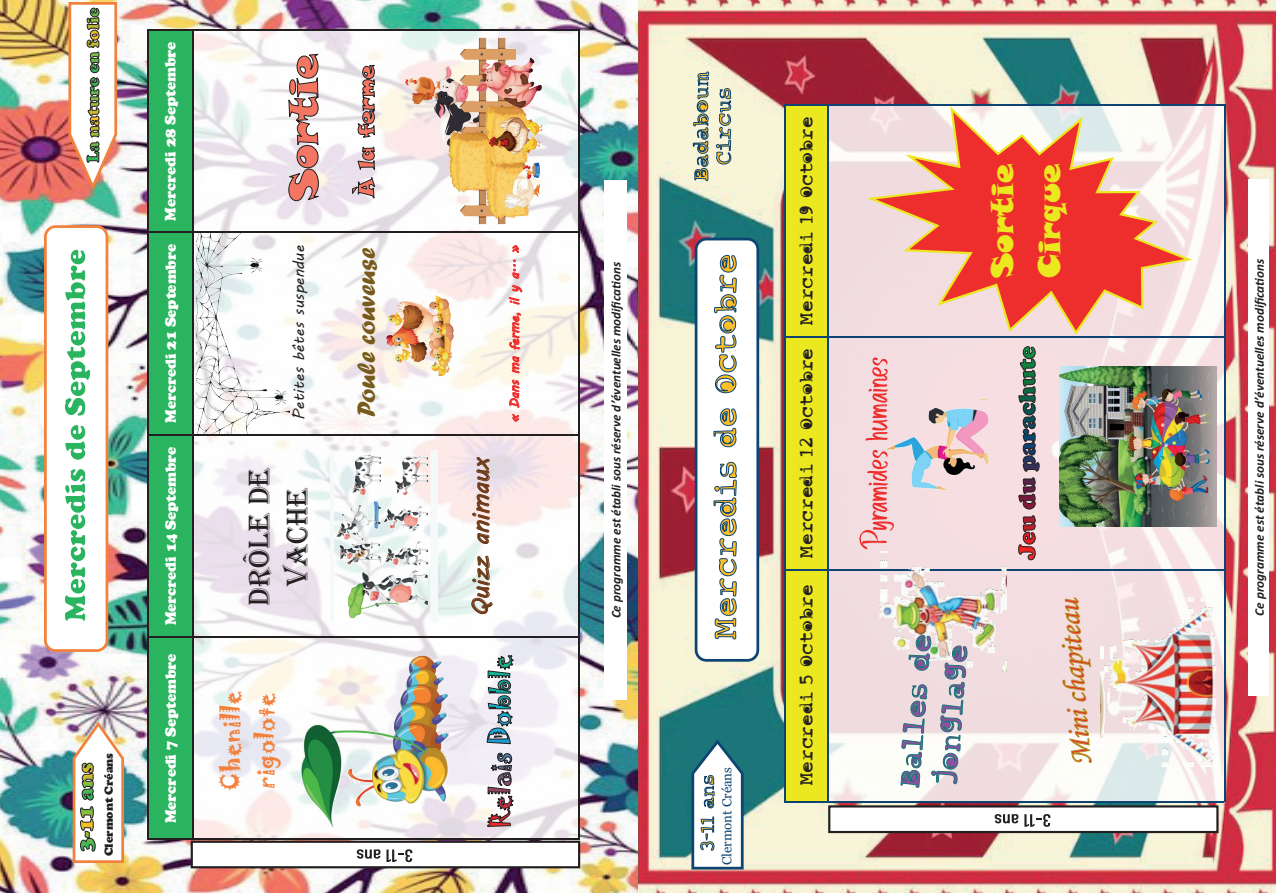
<style>
.page{position:relative;width:1276px;height:893px;background:#fff}
.page>*{position:absolute;margin:0;border:0;box-sizing:border-box;transform-origin:0 0}
.t1{font:30.6px/38.1px "Algerian";color:#231f20;text-align:center}
.t2{font:30.6px/47px "Snap ITC";color:#ece820}
.t3{font:26.25px "Forte";color:#765b1c}
.t4{font:24px/34px "Jokerman";color:#f2813c}
.t5{font:24px "MV Boli";letter-spacing:-.015em;color:#6e3a18}
.t6{font:700 15.45px "Baby Moons";color:#231f20}
.t7{font:900 15.3px "Cooper";letter-spacing:-.005em;color:#fff}
.t8{font:15.3px "MV Boli";letter-spacing:-.005em;color:#231f20}
.t9{font:italic 700 13.2px "Calibri";color:#231f20}
.t10{font:13.2px "Georgia";color:#0d4472}
.t11{font:italic 700 13.05px "Calibri";color:#231f20}
.t12{font:13.05px "MV Boli";letter-spacing:-.02em;color:#ee2d2d}
.t13{font:900 12px "Cooper";color:#231f20}
</style>
<div class="page">
<img style="left:0;top:0;width:1276px;height:893px">
<div style="left:192px;top:842px;width:387px;height:25px;background:#fff"></div>
<div style="left:191px;top:841px;width:389px;height:27px;border:2px solid #231f20"></div>
<svg style="left:357px;top:849px;width:55px;height:13px"></svg>
<img style="left:67px;top:1px;width:52px;height:193px">
<div style="left:44px;top:225px;width:64px;height:427px;background:#fff;border:3px solid #f2813c;border-radius:10px"></div>
<svg style="left:64px;top:249px;width:27px;height:373px"></svg>
<div style="left:604px;top:181px;width:23px;height:519px;background:#fff"></div>
<img style="left:70px;top:719px;width:55px;height:145px">
<div style="left:147px;top:637px;width:46px;height:203px;background:#2bb45f"></div>
<div style="left:147px;top:435px;width:46px;height:202px;background:#2bb45f"></div>
<div style="left:147px;top:232px;width:46px;height:203px;background:#2bb45f"></div>
<div style="left:147px;top:29px;width:46px;height:203px;background:#2bb45f"></div>
<div style="left:193px;top:435px;width:386px;height:202px;background:#fff;opacity:.85"></div>
<div style="left:193px;top:232px;width:386px;height:203px;background:#fff;opacity:.85"></div>
<div style="left:193px;top:29px;width:386px;height:203px;background:#fff;opacity:.85"></div>
<div style="left:193px;top:637px;width:386px;height:203px;background:#fff;opacity:.85"></div>
<hr style="left:147px;top:839px;width:46px;height:1px;background:#231f20">
<hr style="left:148px;top:637px;width:45px;height:1px;background:#231f20">
<hr style="left:148px;top:434px;width:45px;height:1px;background:#231f20">
<hr style="left:148px;top:231px;width:45px;height:2px;background:#231f20">
<hr style="left:147px;top:29px;width:46px;height:2px;background:#231f20">
<hr style="left:194px;top:637px;width:384px;height:1px;background:#231f20">
<hr style="left:194px;top:434px;width:384px;height:1px;background:#231f20">
<hr style="left:194px;top:231px;width:384px;height:2px;background:#231f20">
<hr style="left:193px;top:29px;width:385px;height:2px;background:#231f20">
<hr style="left:193px;top:839px;width:385px;height:1px;background:#231f20">
<hr style="left:147px;top:29px;width:2px;height:811px;background:#231f20">
<hr style="left:193px;top:31px;width:1px;height:808px;background:#231f20">
<hr style="left:578px;top:29px;width:1px;height:811px;background:#231f20">
<img style="left:487px;top:655px;width:26px;height:172px">
<svg style="left:286px;top:53px;width:37px;height:148px"></svg>
<svg style="left:351px;top:64px;width:27px;height:137px"></svg>
<img style="left:298px;top:652px;width:151px;height:177px">
<img style="left:330px;top:451px;width:108px;height:171px">
<img style="left:196px;top:233px;width:94px;height:201px">
<img style="left:385px;top:294px;width:69px;height:82px">
<img style="left:403px;top:36px;width:141px;height:191px">
<div style="left:784px;top:570px;width:43px;height:232px;background:#ece820"></div>
<div style="left:784px;top:337px;width:43px;height:233px;background:#ece820"></div>
<div style="left:784px;top:105px;width:43px;height:232px;background:#ece820"></div>
<div style="left:827px;top:570px;width:398px;height:232px;background:#fff;opacity:.85"></div>
<div style="left:827px;top:337px;width:398px;height:233px;background:#fff;opacity:.85"></div>
<div style="left:827px;top:105px;width:398px;height:232px;background:#fff;opacity:.85"></div>
<hr style="left:784px;top:801px;width:43px;height:1px;background:#0d4472">
<hr style="left:785px;top:569px;width:42px;height:1px;background:#0d4472">
<hr style="left:785px;top:336px;width:42px;height:2px;background:#0d4472">
<hr style="left:784px;top:105px;width:43px;height:1px;background:#0d4472">
<hr style="left:827px;top:801px;width:397px;height:1px;background:#0d4472">
<hr style="left:828px;top:569px;width:396px;height:1px;background:#0d4472">
<hr style="left:828px;top:336px;width:396px;height:2px;background:#0d4472">
<hr style="left:827px;top:105px;width:397px;height:1px;background:#0d4472">
<hr style="left:784px;top:105px;width:1px;height:697px;background:#0d4472">
<hr style="left:827px;top:106px;width:1px;height:695px;background:#0d4472">
<hr style="left:1224px;top:105px;width:1px;height:697px;background:#0d4472">
<div style="left:695px;top:238px;width:64px;height:424px;background:#fff;border:3px solid #0d4472;border-radius:10px"></div>
<svg style="left:713px;top:241px;width:24px;height:399px"></svg>
<svg style="left:689px;top:737px;width:56px;height:134px"></svg>
<svg style="left:1061px;top:597px;width:30px;height:166px;background:#e6c4b0"></svg>
<div style="left:1247px;top:179px;width:21px;height:516px;background:#fff"></div>
<svg style="left:1018px;top:346px;width:22px;height:215px;background:#aa9691"></svg>
<svg style="left:863px;top:103px;width:333px;height:233px;background:#ee9b94"></svg>
<img style="left:852px;top:346px;width:47px;height:203px">
<svg style="left:692px;top:71px;width:17px;height:119px;background:#aeb6a2"></svg>
<svg style="left:715px;top:70px;width:17px;height:118px;background:#cdd0b9"></svg>
<div style="left:829px;top:806px;width:388px;height:26px;background:#fff"></div>
<div style="left:828px;top:805px;width:390px;height:28px;border:2px solid #231f20"></div>
<svg style="left:994px;top:814px;width:56px;height:13px"></svg>
<img style="left:876px;top:552px;width:130px;height:119px">
<img style="left:900px;top:617px;width:67px;height:171px">
<img style="left:1100px;top:598px;width:116px;height:168px">
<img style="left:1059px;top:367px;width:157px;height:159px">
<img style="left:867px;top:399px;width:185px;height:108px">
<p class="t13" style="left:102px;top:856px;width:105px;rotate:-90deg">Clermont Créans</p>
<p class="t7" style="left:161px;top:221px;width:181px;rotate:-90deg">Mercredi 28 Septembre</p>
<p class="t7" style="left:162px;top:423px;width:180px;rotate:-90deg">Mercredi 21 Septembre</p>
<p class="t7" style="left:162px;top:625px;width:180px;rotate:-90deg">Mercredi 14 Septembre</p>
<p class="t7" style="left:162px;top:823px;width:171px;rotate:-90deg">Mercredi 7 Septembre</p>
<p class="t8" style="left:288px;top:420px;width:176px;rotate:-90deg">Petites bêtes suspendue</p>
<h2 class="t3" style="left:351px;top:417px;width:171px;rotate:-90deg">Poule couveuse</h2>
<p class="t12" style="left:505px;top:422px;width:179px;rotate:-90deg">« Dans ma ferme, il y a... »</p>
<h1 class="t1" style="left:241px;top:606px;width:140px;rotate:-90deg">DRÔLE DE<br>VACHE</h1>
<h3 class="t5" style="left:464px;top:616px;width:161px;rotate:-90deg">Quizz animaux</h3>
<h3 class="t4" style="left:214px;top:791px;width:102px;rotate:-90deg">Chenille rigolote</h3>
<p class="t11" style="left:607px;top:618px;width:358px;rotate:-90deg">Ce programme est établi sous réserve d’éventuelles modifications</p>
<p class="t10" style="left:719px;top:865px;width:100px;rotate:-90deg">Clermont Créans</p>
<p class="t6" style="left:796px;top:326px;width:211px;rotate:-90deg">Mercredi 19 Octobre</p>
<p class="t6" style="left:796px;top:559px;width:212px;rotate:-90deg">Mercredi 12 Octobre</p>
<p class="t6" style="left:796px;top:786px;width:203px;rotate:-90deg">Mercredi 5 Octobre</p>
<h1 class="t2" style="left:978px;top:278px;width:116px;rotate:-90deg">Sortie<br>Cirque</h1>
<p class="t9" style="left:1250px;top:616px;width:358px;rotate:-90deg">Ce programme est établi sous réserve d’éventuelles modifications</p>
</div>
